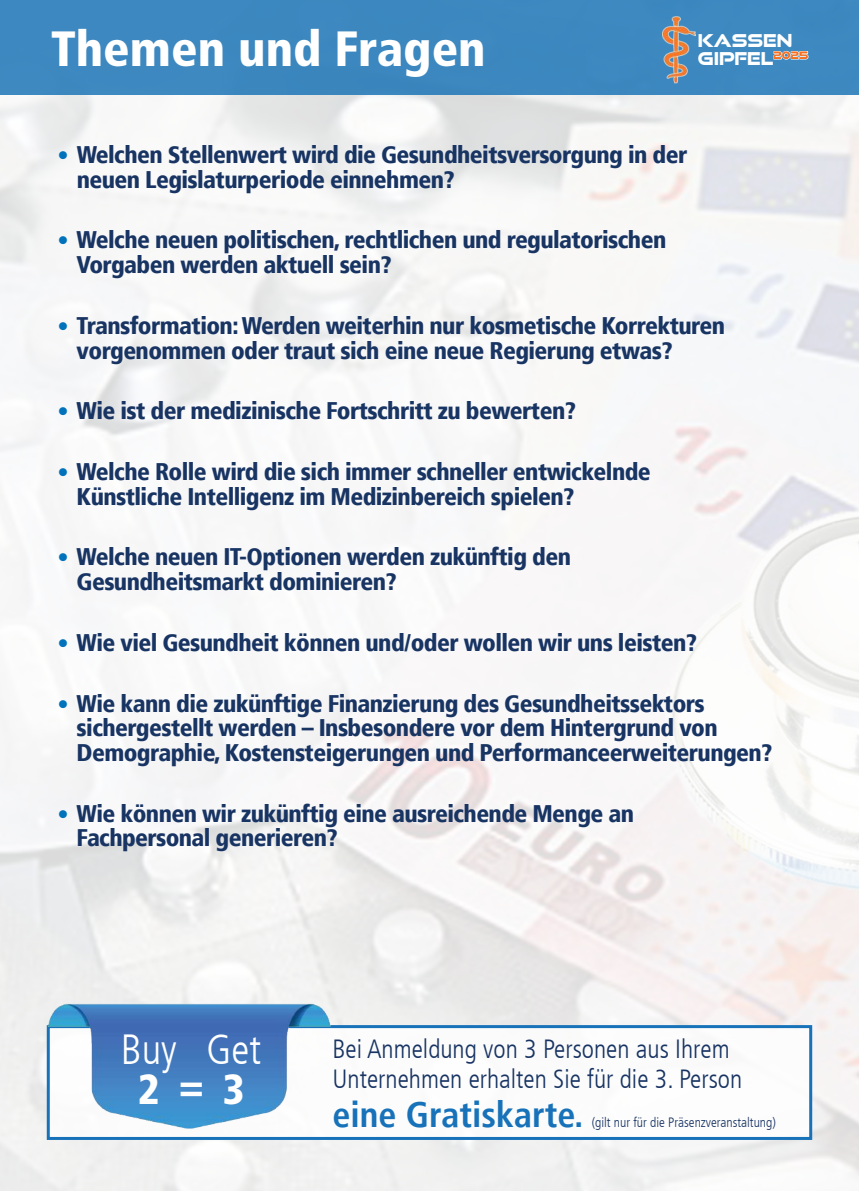
<style>
.page{position:relative;width:859px;height:1191px;background:#fff}
.page>*{position:absolute;margin:0;border:0;box-sizing:border-box;transform-origin:0 0}
.t1{font:900 condensed 49.5px "Frutiger LT Std";color:#fff}
.t2{font:300 condensed 42px "Frutiger LT";color:#fff}
.t3{font:900 condensed 42px "Frutiger LT Std";color:#fff}
.t4{font:700 condensed 36px "Frutiger LT";color:#1772b9}
.t5{font:300 condensed 26.25px/30px "Frutiger LT";color:#183463}
.t6{font:900 condensed 24px/24.8px "Frutiger";letter-spacing:-.025em;color:#183463}
.t7{font:17.7px "Good Times Hv";color:#fff}
.t8{font:300 condensed 13.5px "Frutiger LT";color:#183463}
.s1{font-family:"Frutiger LT";font-weight:400;font-size:22.5px;color:#0072bb}
</style>
<div class="page">
<img style="left:0;top:94px;width:859px;height:1097px">
<div style="left:0;top:0;width:859px;height:94px;background:#3d88bf"></div>
<img style="left:663px;top:17px;width:32px;height:66px">
<div style="left:48px;top:1026px;width:763px;height:112px;background:#fff"></div>
<div style="left:47px;top:1025px;width:765px;height:115px;border:3px solid #1772b9"></div>
<img style="left:47px;top:999px;width:293px;height:139px">
<h1 class="t1" style="left:51px;top:19px;width:436px">Themen und Fragen</h1>
<p class="t7" style="left:698px;top:29px;width:96px">KASSEN</p>
<p class="t7" style="left:698px;top:48px;width:112px">GIPFEL<sup>2025</sup></p>
<p class="t6" style="left:77px;top:142px;width:612px;text-indent:-19px"><span class="s1">•</span> Welchen Stellenwert wird die Gesundheitsversorgung in der neuen Legislaturperiode einnehmen?</p>
<p class="t6" style="left:77px;top:228px;width:591px;text-indent:-19px"><span class="s1">•</span> Welche neuen politischen, rechtlichen und regulatorischen<br>Vorgaben werden aktuell sein?</p>
<p class="t6" style="left:77px;top:313px;width:650px;text-indent:-19px"><span class="s1">•</span> Transformation: Werden weiterhin nur kosmetische Korrekturen vorgenommen oder traut sich eine neue Regierung etwas?</p>
<p class="t6" style="left:57px;top:398px;width:520px"><span class="s1">•</span> Wie ist der medizinische Fortschritt zu bewerten?</p>
<p class="t6" style="left:77px;top:459px;width:576px;text-indent:-19px"><span class="s1">•</span> Welche Rolle wird die sich immer schneller entwickelnde<br>Künstliche Intelligenz im Medizinbereich spielen?</p>
<p class="t6" style="left:77px;top:544px;width:496px;text-indent:-19px"><span class="s1">•</span> Welche neuen IT-Optionen werden zukünftig den<br>Gesundheitsmarkt dominieren?</p>
<p class="t6" style="left:57px;top:630px;width:641px"><span class="s1">•</span> Wie viel Gesundheit können und/oder wollen wir uns leisten?</p>
<p class="t6" style="left:77px;top:690px;width:697px;text-indent:-19px"><span class="s1">•</span> Wie kann die zukünftige Finanzierung des Gesundheitssektors sichergestellt werden – Insbesondere vor dem Hintergrund von<br>Demographie, Kostensteigerungen und Performanceerweiterungen?</p>
<p class="t6" style="left:77px;top:801px;width:559px;text-indent:-19px"><span class="s1">•</span> Wie können wir zukünftig eine ausreichende Menge an<br>Fachpersonal generieren?</p>
<h2 class="t2" style="left:207px;top:1025px;width:56px">Get</h2>
<h2 class="t3" style="left:223px;top:1064px;width:23px">3</h2>
<h2 class="t2" style="left:121px;top:1025px;width:57px">Buy</h2>
<h2 class="t3" style="left:138px;top:1062px;width:68px">2 =</h2>
<p class="t5" style="left:332px;top:1034px;width:411px">Bei Anmeldung von 3 Personen aus Ihrem<br>Unternehmen erhalten Sie für die 3. Person</p>
<h3 class="t4" style="left:332px;top:1093px;width:253px">eine Gratiskarte.</h3>
<p class="t8" style="left:592px;top:1114px;width:186px">(gilt nur für die Präsenzveranstaltung)</p>
</div>
